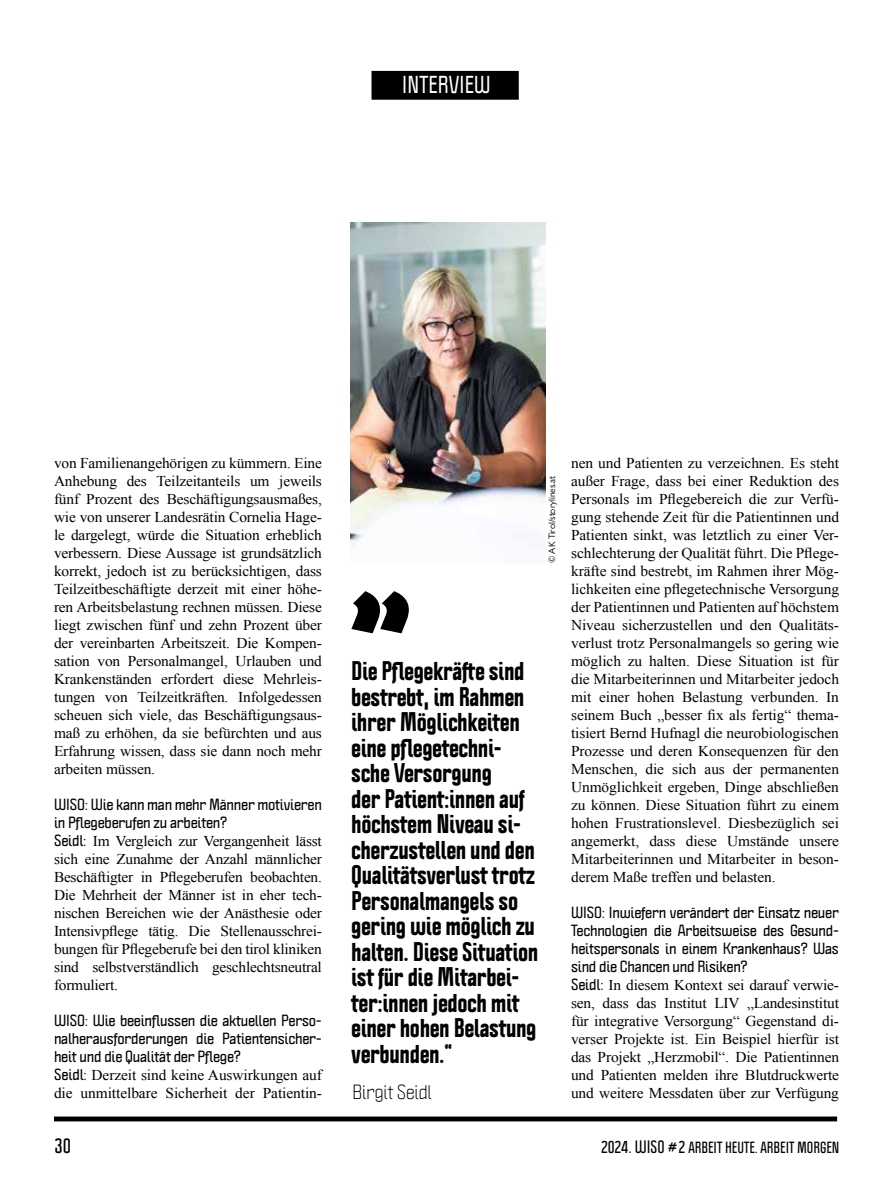
<style>
.page{position:relative;width:893px;height:1191px;background:#fff}
.page>*{position:absolute;margin:0;border:0;box-sizing:border-box;transform-origin:0 0}
.t1{font:800 198.75px "Politica";color:#000}
.t2{font:800 condensed 23.7px/25.5px "Politica";letter-spacing:-.015em;color:#000}
.t3{font:700 21.45px "Politica";letter-spacing:.01em;color:#fff;scale:.91 1}
.t4{font:700 condensed 18.9px "Politica";color:#000}
.t5{font:18px "Politica";color:#000}
.t6{font:15px/18px "Times New Roman";letter-spacing:-.01em;color:#000;text-align:justify}
.t7{font:700 14.1px/18px "Politica";letter-spacing:-.015em;color:#000;text-align:justify}
.t8{font:700 condensed 14.1px "Politica";color:#000}
.t9{font:9.45px "Gill Sans Nova";letter-spacing:-.01em;color:#000}
.s1{font-family:"Politica";font-weight:700;font-size:14.1px}
.s2{font-size:15.75px}
</style>
<div class="page">
<div style="left:54px;top:1116px;width:783px;height:5px;background:#000"></div>
<img style="left:350px;top:222px;width:195px;height:324px">
<div style="left:371px;top:71px;width:148px;height:29px;background:#000"></div>
<h3 class="t3" style="left:402px;top:69px;width:99px">INTERVIEW</h3>
<p class="t6" style="left:54px;top:454px;width:269px">von Familienangehörigen zu kümmern. Eine Anhebung des Teilzeitanteils um jeweils fünf Prozent des Beschäftigungsausmaßes, wie von unserer Landesrätin Cornelia Hage&shy;le dargelegt, würde die Situation erheblich verbessern. Diese Aussage ist grundsätzlich korrekt, jedoch ist zu berücksichtigen, dass Teilzeitbeschäftigte derzeit mit einer höhe&shy;ren Arbeitsbelastung rechnen müssen. Diese liegt zwischen fünf und zehn Prozent über der vereinbarten Arbeitszeit. Die Kompen&shy;sation von Personalmangel, Urlauben und Krankenständen erfordert diese Mehrleis&shy;tungen von Teilzeitkräften. Infolgedessen scheuen sich viele, das Beschäftigungsaus&shy;maß zu erhöhen, da sie befürchten und aus Erfahrung wissen, dass sie dann noch mehr arbeiten müssen.</p>
<p class="t7" style="left:54px;top:795px;width:269px">WISO: Wie kann man mehr Männer motivieren in Pflegeberufen zu arbeiten?</p>
<p class="t6" style="left:54px;top:832px;width:269px"><span class="s1">Seidl:</span> Im Vergleich zur Vergangenheit lässt sich eine Zunahme der Anzahl männlicher Beschäftigter in Pflegeberufen beobachten.<br>Die Mehrheit der Männer ist in eher tech&shy;nischen Bereichen wie der Anästhesie oder Intensivpflege tätig. Die Stellenausschrei&shy;bungen für Pflegeberufe bei den tirol kliniken sind selbstverständlich geschlechtsneutral formuliert.</p>
<p class="t7" style="left:54px;top:1011px;width:269px">WISO: Wie beeinflussen die aktuellen Perso&shy;nalherausforderungen die Patientensicher&shy;heit und die Qualität der Pflege?</p>
<p class="t6" style="left:54px;top:1066px;width:269px"><span class="s1">Seidl:</span> Derzeit sind keine Auswirkungen auf die unmittelbare Sicherheit der Patientin-</p>
<h1 class="t1" style="left:341px;top:375px;width:79px">„</h1>
<p class="t9" style="left:546px;top:563px;width:89px;rotate:-90deg">© AK Tirol/storylines.at</p>
<p class="t2" style="left:351px;top:657px;width:189px">Die Pflegekräfte sind bestrebt, im Rahmen ihrer Möglichkeiten eine pflegetechni&shy;sche Versorgung<br>der Patient:innen auf höchstem Niveau si&shy;cherzustellen und den<br>Qualitätsverlust trotz<br>Personalmangels so gering wie möglich zu halten. Diese Situation ist für die Mitarbei&shy;ter:innen jedoch mit einer hohen Belastung verbunden.“</p>
<p class="t5" style="left:352px;top:1078px;width:81px">Birgit Seidl</p>
<p class="t6" style="left:571px;top:454px;width:269px">nen und Patienten zu verzeichnen. Es steht außer Frage, dass bei einer Reduktion des Personals im Pflegebereich die zur Verfü&shy;gung stehende Zeit für die Patientinnen und Patienten sinkt, was letztlich zu einer Ver&shy;schlechterung der Qualität führt. Die Pflege&shy;kräfte sind bestrebt, im Rahmen ihrer Mög&shy;lichkeiten eine pflegetechnische Versorgung der Patientinnen und Patienten auf höchstem Niveau sicherzustellen und den Qualitäts&shy;verlust trotz Personalmangels so gering wie möglich zu halten. Diese Situation ist für die Mitarbeiterinnen und Mitarbeiter jedoch mit einer hohen Belastung verbunden. In seinem Buch „besser fix als fertig“ thema&shy;tisiert Bernd Hufnagl die neurobiologischen Prozesse und deren Konsequenzen für den Menschen, die sich aus der permanenten Unmöglichkeit ergeben, Dinge abschließen zu können. Diese Situation führt zu einem hohen Frustrationslevel. Diesbezüglich sei angemerkt, dass diese Umstände unsere Mitarbeiterinnen und Mitarbeiter in beson&shy;derem Maße treffen und belasten.</p>
<p class="t7" style="left:571px;top:903px;width:269px">WISO: Inwiefern verändert der Einsatz neuer Technologien die Arbeitsweise des Gesund&shy;heitspersonals in einem Krankenhaus? Was sind die Chancen und Risiken?</p>
<p class="t6" style="left:571px;top:976px;width:269px"><span class="s1">Seidl:</span> In diesem Kontext sei darauf verwie&shy;sen, dass das Institut LIV „Landesinstitut für integrative Versorgung“ Gegenstand di&shy;verser Projekte ist. Ein Beispiel hierfür ist das Projekt „Herzmobil“. Die Patientinnen und Patienten melden ihre Blutdruckwerte und weitere Messdaten über zur Verfügung</p>
<p class="t4" style="left:55px;top:1131px;width:18px">30</p>
<p class="t8" style="left:601px;top:1136px;width:240px"><span class="s2">2024. WISO #2</span> ARBEIT HEUTE. ARBEIT MORGEN</p>
</div>
